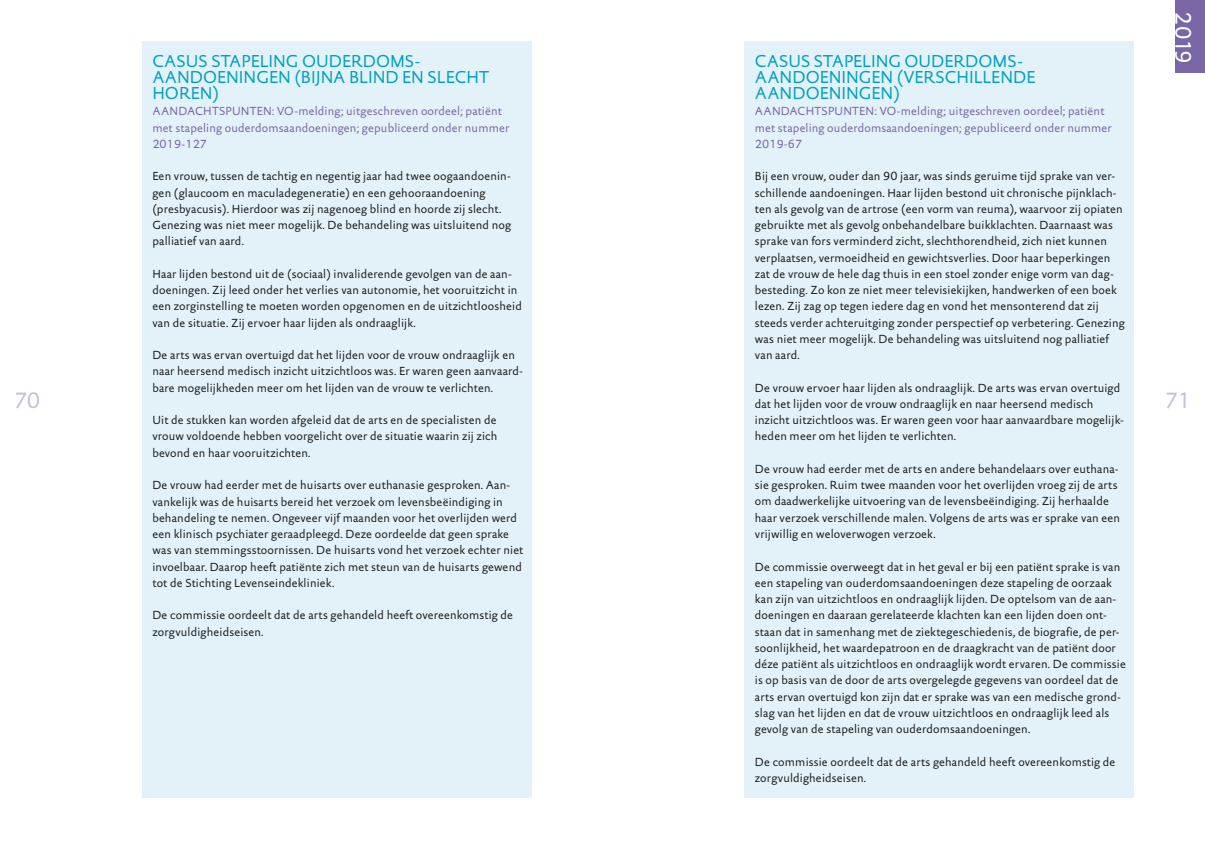
<style>
.page{position:relative;width:1205px;height:851px;background:#fff}
.page>*{position:absolute;margin:0;border:0;box-sizing:border-box;transform-origin:0 0}
.t1{font:22.5px "DTL Documenta Sans TOT";color:#fff}
.t2{font:22.5px "DTL Documenta Sans TOT";color:#c7bfde}
.t3{font:17.5px/16.2px "DTL Documenta Sans TOT";color:#00a1bf}
.t4{font:11.88px/16.2px "DTL Documenta Sans TOT";letter-spacing:.015em;color:#1d1d1b}
.t5{font:11.88px/16.2px "DTL Documenta Sans TOT";letter-spacing:.015em;color:#7966a7}
</style>
<div class="page">
<div style="left:1175px;top:0;width:30px;height:73px;background:#7966a7"></div>
<div style="left:142px;top:41px;width:389px;height:756px;background:#e2f2f8"></div>
<div style="left:744px;top:41px;width:390px;height:756px;background:#e2f2f8"></div>
<h1 class="t1" style="left:1197px;top:11px;width:55px;rotate:90deg">2019</h1>
<h2 class="t3" style="left:152px;top:52px;width:338px">CASUS STAPELING OUDERDOMS-<br>AANDOENINGEN (BIJNA BLIND EN SLECHT<br>HOREN)</h2>
<p class="t5" style="left:152px;top:103px;width:358px">AANDACHTSPUNTEN: VO-melding; uitgeschreven oordeel; patiënt met stapeling ouderdomsaandoeningen; gepubliceerd onder nummer<br>2019-127</p>
<p class="t4" style="left:152px;top:168px;width:360px">Een vrouw, tussen de tachtig en negentig jaar had twee oogaandoenin&shy;gen (glaucoom en maculadegeneratie) en een gehooraandoening (presbyacusis). Hierdoor was zij nagenoeg blind en hoorde zij slecht.<br>Genezing was niet meer mogelijk. De behandeling was uitsluitend nog palliatief van aard.</p>
<p class="t4" style="left:152px;top:265px;width:371px">Haar lijden bestond uit de (sociaal) invaliderende gevolgen van de aan&shy;doeningen. Zij leed onder het verlies van autonomie, het vooruitzicht in een zorginstelling te moeten worden opgenomen en de uitzichtloosheid van de situatie. Zij ervoer haar lijden als ondraaglijk.</p>
<p class="t4" style="left:152px;top:347px;width:372px">De arts was ervan overtuigd dat het lijden voor de vrouw ondraaglijk en naar heersend medisch inzicht uitzichtloos was. Er waren geen aanvaard&shy;bare mogelijkheden meer om het lijden van de vrouw te verlichten.</p>
<p class="t4" style="left:152px;top:412px;width:346px;text-align:justify">Uit de stukken kan worden afgeleid dat de arts en de specialisten de vrouw voldoende hebben voorgelicht over de situatie waarin zij zich bevond en haar vooruitzichten.</p>
<p class="t4" style="left:152px;top:477px;width:372px">De vrouw had eerder met de huisarts over euthanasie gesproken. Aan&shy;vankelijk was de huisarts bereid het verzoek om levensbeëindiging in behandeling te nemen. Ongeveer vijf maanden voor het overlijden werd een klinisch psychiater geraadpleegd. Deze oordeelde dat geen sprake was van stemmingsstoornissen. De huisarts vond het verzoek echter niet invoelbaar. Daarop heeft patiënte zich met steun van de huisarts gewend tot de Stichting Levenseindekliniek.</p>
<p class="t4" style="left:152px;top:607px;width:362px">De commissie oordeelt dat de arts gehandeld heeft overeenkomstig de zorgvuldigheidseisen.</p>
<h2 class="t3" style="left:755px;top:52px;width:282px">CASUS STAPELING OUDERDOMS-<br>AANDOENINGEN (VERSCHILLENDE<br>AANDOENINGEN)</h2>
<p class="t5" style="left:755px;top:103px;width:358px">AANDACHTSPUNTEN: VO-melding; uitgeschreven oordeel; patiënt met stapeling ouderdomsaandoeningen; gepubliceerd onder nummer<br>2019-67</p>
<p class="t4" style="left:755px;top:168px;width:371px">Bij een vrouw, ouder dan 90 jaar, was sinds geruime tijd sprake van ver&shy;schillende aandoeningen. Haar lijden bestond uit chronische pijnklach&shy;ten als gevolg van de artrose (een vorm van reuma), waarvoor zij opiaten gebruikte met als gevolg onbehandelbare buikklachten. Daarnaast was sprake van fors verminderd zicht, slechthorendheid, zich niet kunnen verplaatsen, vermoeidheid en gewichtsverlies. Door haar beperkingen zat de vrouw de hele dag thuis in een stoel zonder enige vorm van dag&shy;besteding. Zo kon ze niet meer televisiekijken, handwerken of een boek lezen. Zij zag op tegen iedere dag en vond het mensonterend dat zij steeds verder achteruitging zonder perspectief op verbetering. Genezing was niet meer mogelijk. De behandeling was uitsluitend nog palliatief van aard.</p>
<p class="t4" style="left:755px;top:379px;width:371px">De vrouw ervoer haar lijden als ondraaglijk. De arts was ervan overtuigd dat het lijden voor de vrouw ondraaglijk en naar heersend medisch inzicht uitzichtloos was. Er waren geen voor haar aanvaardbare mogelijk&shy;heden meer om het lijden te verlichten.</p>
<p class="t4" style="left:755px;top:460px;width:367px">De vrouw had eerder met de arts en andere behandelaars over euthana&shy;sie gesproken. Ruim twee maanden voor het overlijden vroeg zij de arts om daadwerkelijke uitvoering van de levensbeëindiging. Zij herhaalde haar verzoek verschillende malen. Volgens de arts was er sprake van een vrijwillig en weloverwogen verzoek.</p>
<p class="t4" style="left:755px;top:558px;width:372px">De commissie overweegt dat in het geval er bij een patiënt sprake is van een stapeling van ouderdomsaandoeningen deze stapeling de oorzaak kan zijn van uitzichtloos en ondraaglijk lijden. De optelsom van de aan&shy;doeningen en daaraan gerelateerde klachten kan een lijden doen ont&shy;staan dat in samenhang met de ziektegeschiedenis, de biografie, de per&shy;soonlijkheid, het waardepatroon en de draagkracht van de patiënt door déze patiënt als uitzichtloos en ondraaglijk wordt ervaren. De commissie is op basis van de door de arts overgelegde gegevens van oordeel dat de arts ervan overtuigd kon zijn dat er sprake was van een medische grond&shy;slag van het lijden en dat de vrouw uitzichtloos en ondraaglijk leed als gevolg van de stapeling van ouderdomsaandoeningen.</p>
<p class="t4" style="left:755px;top:753px;width:362px">De commissie oordeelt dat de arts gehandeld heeft overeenkomstig de zorgvuldigheidseisen.</p>
<h1 class="t2" style="left:14px;top:386px;width:27px">70</h1>
<h1 class="t2" style="left:1165px;top:386px;width:27px">71</h1>
</div>
